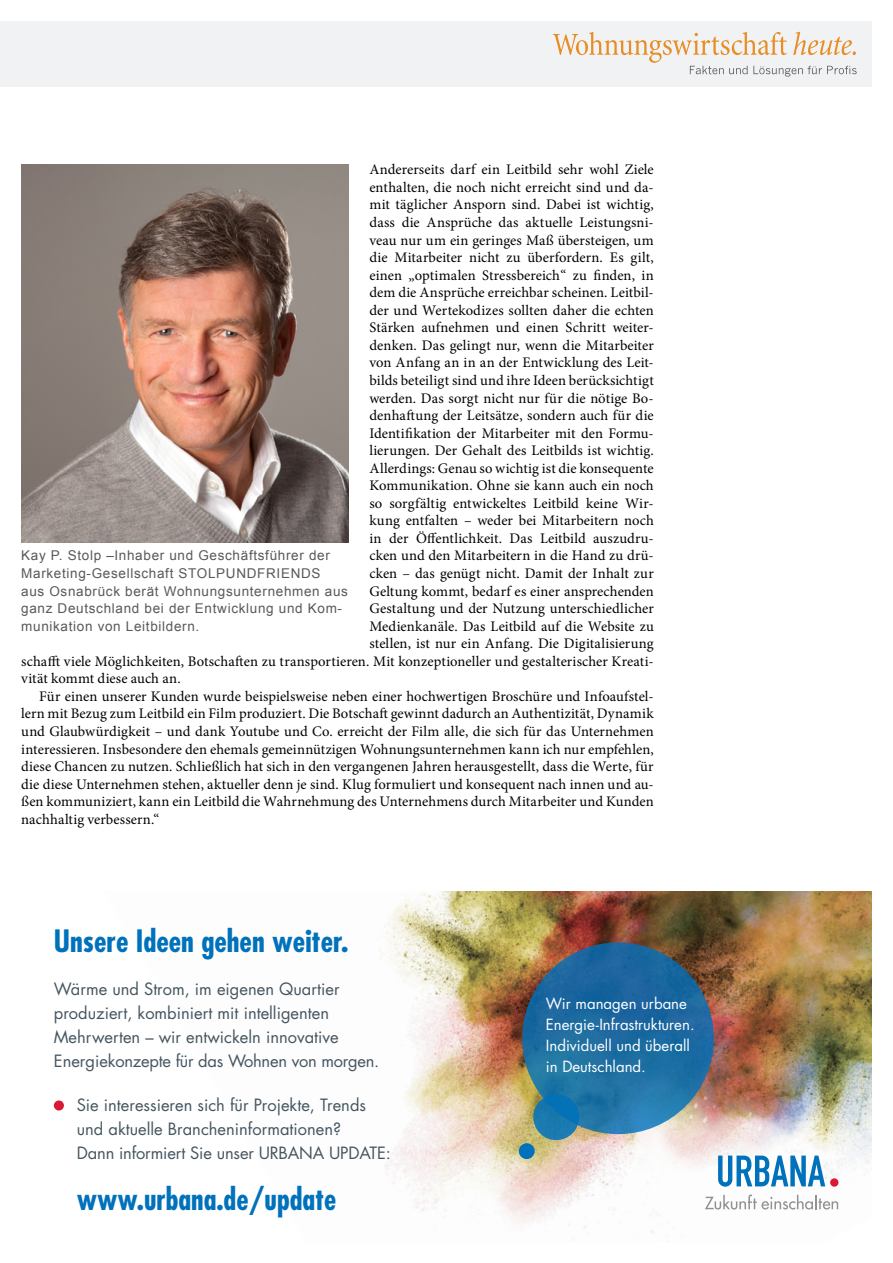
<style>
.page{position:relative;width:893px;height:1263px;background:#fff}
.page>*{position:absolute;margin:0;border:0;box-sizing:border-box;transform-origin:0 0}
.t1{font:700 condensed 30px "Futura Std";color:#0071bb}
.t2{font:16.5px/24px "Futura Std";color:#455560}
.t3{font:15px/21px "Futura Std";color:#fff}
.Fließtext_erste_Zeil{font:14.7px "Minion Pro";letter-spacing:.005em;color:#000}
.Fliesstext{font:14.7px/17.5px "Minion Pro";letter-spacing:.005em;color:#000;text-align:justify}
.Bildunterschrift{font:13.5px/17.5px "Arial";letter-spacing:.05em;color:#595959}
</style>
<div class="page">
<div style="left:0;top:21px;width:872px;height:66px;background:#f1f2f3"></div>
<svg style="left:553px;top:32px;width:304px;height:45px"></svg>
<img style="left:21px;top:165px;width:327px;height:378px">
<img style="left:379px;top:891px;width:493px;height:348px">
<div style="left:54px;top:1100px;width:10px;height:10px;background:#da1a35;border-radius:50%"></div>
<svg style="left:718px;top:1155px;width:107px;height:32px"></svg>
<div style="left:830px;top:1178px;width:8px;height:9px;background:#da1a35;border-radius:50%"></div>
<svg style="left:705px;top:1194px;width:133px;height:15px"></svg>
<div style="left:519px;top:1144px;width:15px;height:14px;background:#0071bb;border-radius:50%"></div>
<div style="left:519px;top:1143px;width:16px;height:16px;border:1px solid #0071bb;border-radius:50%"></div>
<svg style="left:522px;top:942px;width:192px;height:192px;background:#1e6ca2"></svg>
<svg style="left:533px;top:1094px;width:46px;height:46px;background:#1376b0"></svg>
<p class="Fließtext_erste_Zeil" style="left:369px;top:160px;width:286px">Andererseits darf ein Leitbild sehr wohl Ziele</p>
<p class="Fließtext_erste_Zeil" style="left:369px;top:177px;width:286px">enthalten, die noch nicht erreicht sind und da-</p>
<p class="Fließtext_erste_Zeil" style="left:369px;top:195px;width:286px">mit täglicher Ansporn sind. Dabei ist wichtig,</p>
<p class="Fließtext_erste_Zeil" style="left:369px;top:212px;width:286px">dass die Ansprüche das aktuelle Leistungsni-</p>
<p class="Fließtext_erste_Zeil" style="left:369px;top:230px;width:286px">veau nur um ein geringes Maß übersteigen, um</p>
<p class="Fließtext_erste_Zeil" style="left:369px;top:248px;width:286px">die Mitarbeiter nicht zu überfordern. Es gilt,</p>
<p class="Fließtext_erste_Zeil" style="left:369px;top:265px;width:286px">einen „optimalen Stressbereich“ zu finden, in</p>
<p class="Fließtext_erste_Zeil" style="left:369px;top:283px;width:286px">dem die Ansprüche erreichbar scheinen. Leitbil-</p>
<p class="Fließtext_erste_Zeil" style="left:369px;top:300px;width:286px">der und Wertekodizes sollten daher die echten</p>
<p class="Fließtext_erste_Zeil" style="left:369px;top:318px;width:286px">Stärken aufnehmen und einen Schritt weiter-</p>
<p class="Fließtext_erste_Zeil" style="left:369px;top:335px;width:286px">denken. Das gelingt nur, wenn die Mitarbeiter</p>
<p class="Fließtext_erste_Zeil" style="left:369px;top:353px;width:286px">von Anfang an in an der Entwicklung des Leit-</p>
<p class="Fließtext_erste_Zeil" style="left:369px;top:370px;width:286px">bilds beteiligt sind und ihre Ideen berücksichtigt</p>
<p class="Fließtext_erste_Zeil" style="left:369px;top:388px;width:286px">werden. Das sorgt nicht nur für die nötige Bo-</p>
<p class="Fließtext_erste_Zeil" style="left:369px;top:405px;width:286px">denhaftung der Leitsätze, sondern auch für die</p>
<p class="Fließtext_erste_Zeil" style="left:369px;top:423px;width:286px">Identifikation der Mitarbeiter mit den Formu-</p>
<p class="Fließtext_erste_Zeil" style="left:369px;top:441px;width:286px">lierungen. Der Gehalt des Leitbilds ist wichtig.</p>
<p class="Fließtext_erste_Zeil" style="left:369px;top:458px;width:286px">Allerdings: Genau so wichtig ist die konsequente</p>
<p class="Fließtext_erste_Zeil" style="left:369px;top:476px;width:286px">Kommunikation. Ohne sie kann auch ein noch</p>
<p class="Fließtext_erste_Zeil" style="left:369px;top:493px;width:286px">so sorgfältig entwickeltes Leitbild keine Wir-</p>
<p class="Fließtext_erste_Zeil" style="left:369px;top:511px;width:286px">kung entfalten – weder bei Mitarbeitern noch</p>
<p class="Fließtext_erste_Zeil" style="left:369px;top:528px;width:286px">in der Öffentlichkeit. Das Leitbild auszudru-</p>
<p class="Fließtext_erste_Zeil" style="left:369px;top:546px;width:286px">cken und den Mitarbeitern in die Hand zu drü-</p>
<p class="Fließtext_erste_Zeil" style="left:369px;top:563px;width:286px">cken – das genügt nicht. Damit der Inhalt zur</p>
<p class="Fließtext_erste_Zeil" style="left:369px;top:581px;width:286px">Geltung kommt, bedarf es einer ansprechenden</p>
<p class="Fließtext_erste_Zeil" style="left:369px;top:599px;width:286px">Gestaltung und der Nutzung unterschiedlicher</p>
<p class="Fließtext_erste_Zeil" style="left:369px;top:616px;width:286px">Medienkanäle. Das Leitbild auf die Website zu</p>
<p class="Fließtext_erste_Zeil" style="left:369px;top:634px;width:286px">stellen, ist nur ein Anfang. Die Digitalisierung</p>
<p class="Fließtext_erste_Zeil" style="left:21px;top:651px;width:634px">schafft viele Möglichkeiten, Botschaften zu transportieren. Mit konzeptioneller und gestalterischer Kreati-</p>
<p class="Fließtext_erste_Zeil" style="left:21px;top:669px;width:161px">vität kommt diese auch an.</p>
<p class="Fliesstext" style="left:21px;top:687px;width:634px;text-indent:18px">Für einen unserer Kunden wurde beispielsweise neben einer hochwertigen Broschüre und Infoaufstel&shy;lern mit Bezug zum Leitbild ein Film produziert. Die Botschaft gewinnt dadurch an Authentizität, Dynamik und Glaubwürdigkeit – und dank Youtube und Co. erreicht der Film alle, die sich für das Unternehmen interessieren. Insbesondere den ehemals gemeinnützigen Wohnungsunternehmen kann ich nur empfehlen, diese Chancen zu nutzen. Schließlich hat sich in den vergangenen Jahren herausgestellt, dass die Werte, für die diese Unternehmen stehen, aktueller denn je sind. Klug formuliert und konsequent nach innen und au&shy;ßen kommuniziert, kann ein Leitbild die Wahrnehmung des Unternehmens durch Mitarbeiter und Kunden nachhaltig verbessern.“</p>
<p class="Bildunterschrift" style="left:21px;top:547px;width:328px">Kay P. Stolp –Inhaber und Geschäftsführer der Marketing-Gesellschaft STOLPUNDFRIENDS<br>aus Osnabrück berät Wohnungsunternehmen aus ganz Deutschland bei der Entwicklung und Kom&shy;munikation von Leitbildern.</p>
<p class="t1" style="left:54px;top:922px;width:296px">Unsere Ideen gehen weiter.</p>
<p class="t2" style="left:54px;top:977px;width:327px">Wärme und Strom, im eigenen Quartier produziert, kombiniert mit intelligenten Mehrwerten – wir entwickeln innovative Energiekonzepte für das Wohnen von morgen.</p>
<p class="t2" style="left:77px;top:1093px;width:316px">Sie interessieren sich für Projekte, Trends und aktuelle Brancheninformationen?<br>Dann informiert Sie unser URBANA UPDATE:</p>
<p class="t1" style="left:77px;top:1180px;width:261px">www.urbana.de/update</p>
<p class="t3" style="left:546px;top:993px;width:150px">Wir managen urbane<br>Energie-Infrastrukturen.<br>Individuell und überall in Deutschland.</p>
</div>
